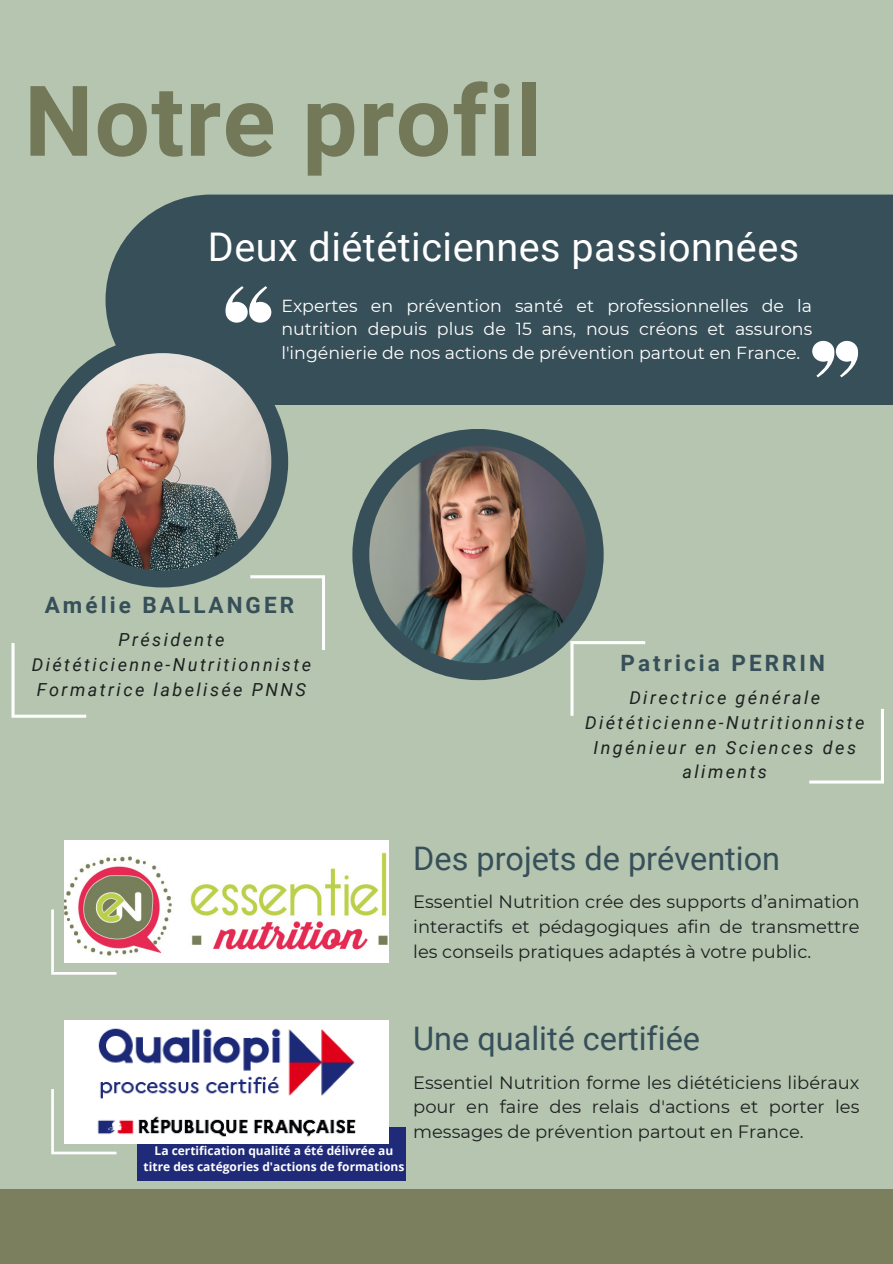
<style>
.page{position:relative;width:893px;height:1264px;background:#fff}
.page>*{position:absolute;margin:0;border:0;box-sizing:border-box;transform-origin:0 0}
.t1{font:700 97.8px "Roboto";letter-spacing:.015em;color:#737858}
.t2{font:39.6px "Roboto";letter-spacing:.015em;color:#fff}
.t3{font:32.4px "Roboto";color:#374f59}
.t4{font:700 22.5px "Roboto";letter-spacing:.135em;color:#374f59}
.t5{font:italic 18px/24.8px "Roboto";letter-spacing:.135em;color:#1c2120;text-align:center}
.t6{font:17.85px/24.8px "Montserrat";color:#1c2120;text-align:justify}
.t7{font:17.4px/23.7px "Montserrat";color:#fff;text-align:justify}
.t8{font:700 12px/16px "Open Sans";color:#fefefe;text-align:center}
</style>
<div class="page">
<div style="left:0;top:0;width:892px;height:1263px;background:#b5c5b0"></div>
<svg style="left:51px;top:909px;width:65px;height:65px"></svg>
<img style="left:64px;top:840px;width:324px;height:122px">
<svg style="left:51px;top:1089px;width:65px;height:65px"></svg>
<div style="left:137px;top:1127px;width:268px;height:54px;background:#1f2b78"></div>
<img style="left:64px;top:1020px;width:324px;height:123px">
<div style="left:105px;top:194px;width:787px;height:211px;background:#374f59"></div>
<div style="left:37px;top:336px;width:251px;height:251px;background:#374f59;border-radius:50%"></div>
<img style="left:54px;top:353px;width:217px;height:217px;border-radius:50%">
<div style="left:352px;top:429px;width:251px;height:251px;background:#374f59;border-radius:50%"></div>
<img style="left:369px;top:446px;width:217px;height:217px;border-radius:50%">
<svg style="left:812px;top:341px;width:47px;height:36px"></svg>
<svg style="left:224px;top:286px;width:47px;height:36px"></svg>
<svg style="left:250px;top:575px;width:75px;height:75px"></svg>
<svg style="left:12px;top:643px;width:74px;height:74px"></svg>
<svg style="left:570px;top:641px;width:75px;height:74px"></svg>
<svg style="left:809px;top:709px;width:74px;height:74px"></svg>
<div style="left:0;top:1189px;width:892px;height:74px;background:#7b7f5e"></div>
<p class="t1" style="left:24px;top:65px;width:519px">Notre profil</p>
<p class="t2" style="left:208px;top:225px;width:592px">Deux diététiciennes passionnées</p>
<p class="t7" style="left:281px;top:293px;width:532px">Expertes en prévention santé et professionnelles de la nutrition depuis plus de 15 ans, nous créons et assurons l'ingénierie de nos actions de prévention partout en France.</p>
<p class="t4" style="left:45px;top:592px;width:251px">Amélie BALLANGER</p>
<p class="t5" style="left:118px;top:627px;width:107px">Présidente</p>
<p class="t5" style="left:32px;top:652px;width:281px">Diététicienne-Nutritionniste</p>
<p class="t5" style="left:37px;top:677px;width:270px">Formatrice labelisée PNNS</p>
<p class="t4" style="left:620px;top:650px;width:206px">Patricia PERRIN</p>
<p class="t5" style="left:629px;top:685px;width:192px">Directrice générale</p>
<p class="t5" style="left:585px;top:710px;width:281px">Diététicienne-Nutritionniste</p>
<p class="t5" style="left:593px;top:735px;width:264px">Ingénieur en Sciences des aliments</p>
<p class="t3" style="left:413px;top:840px;width:368px">Des projets de prévention</p>
<p class="t6" style="left:413px;top:889px;width:448px">Essentiel Nutrition crée des supports d’animation interactifs et pédagogiques afin de transmettre les conseils pratiques adaptés à votre public.</p>
<p class="t8" style="left:144px;top:1142px;width:262px">La certification qualité a été délivrée au titre des catégories d'actions de formations</p>
<p class="t3" style="left:413px;top:1020px;width:288px">Une qualité certifiée</p>
<p class="t6" style="left:413px;top:1069px;width:448px">Essentiel Nutrition forme les diététiciens libéraux pour en faire des relais d'actions et porter les messages de prévention partout en France.</p>
</div>
